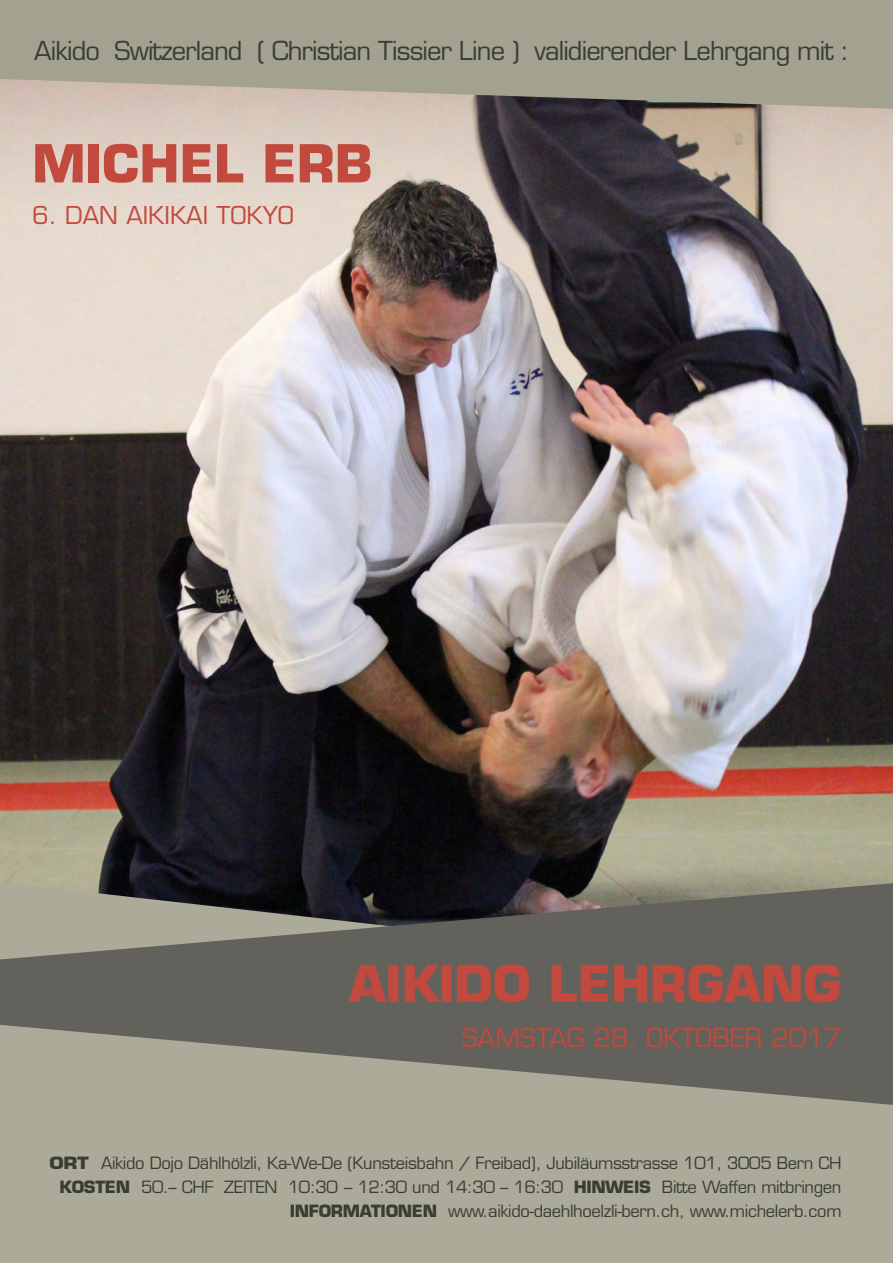
<style>
.page{position:relative;width:893px;height:1263px;background:#fff}
.page>*{position:absolute;margin:0;border:0;box-sizing:border-box;transform-origin:0 0}
.t1{font:700 51px "Eurostile";color:#c2493d}
.t2{font:700 49.5px "Eurostile";color:#c2493d}
.t3{font:25.5px "Eurostile";letter-spacing:-.035em;color:#393e33}
.t4{font:25.5px "Eurostile";color:#c2493d}
.t5{font:24px "Eurostile";color:#c2493d}
.t6{font:16.5px/24px "Eurostile";letter-spacing:-.02em;color:#393e33;text-align:right}
.s1{font-weight:700}
</style>
<div class="page">
<img style="left:0;top:109px;width:893px;height:773px">
<svg style="left:0;top:0;width:893px;height:109px;background:#a5a191"></svg>
<svg style="left:0;top:883px;width:893px;height:142px;background:#65635c"></svg>
<svg style="left:0;top:1025px;width:893px;height:238px;background:#9f9d8d"></svg>
<h3 class="t3" style="left:34px;top:35px;width:816px">Aikido Switzerland ( Christian Tissier Line ) validierender Lehrgang mit :</h3>
<h1 class="t1" style="left:32px;top:132px;width:342px">MICHEL ERB</h1>
<h3 class="t5" style="left:32px;top:200px;width:263px">6. DAN AIKIKAI TOKYO</h3>
<h2 class="t2" style="left:349px;top:953px;width:494px">AIKIDO LEHRGANG</h2>
<h3 class="t4" style="left:462px;top:1023px;width:381px">SAMSTAG 28. OKTOBER 2017</h3>
<p class="t6" style="left:50px;top:1151px;width:793px"><span class="s1">ORT</span> Aikido Dojo Dählhölzli, Ka-We-De (Kunsteisbahn / Freibad), Jubiläumsstrasse 101, 3005 Bern CH<br><span class="s1">KOSTEN</span> 50.– CHF ZEITEN 10:30 – 12:30 und 14:30 – 16:30 <span class="s1">HINWEIS</span> Bitte Waffen mitbringen<br><span class="s1">INFORMATIONEN</span> www.aikido-daehlhoelzli-bern.ch, www.michelerb.com</p>
</div>
